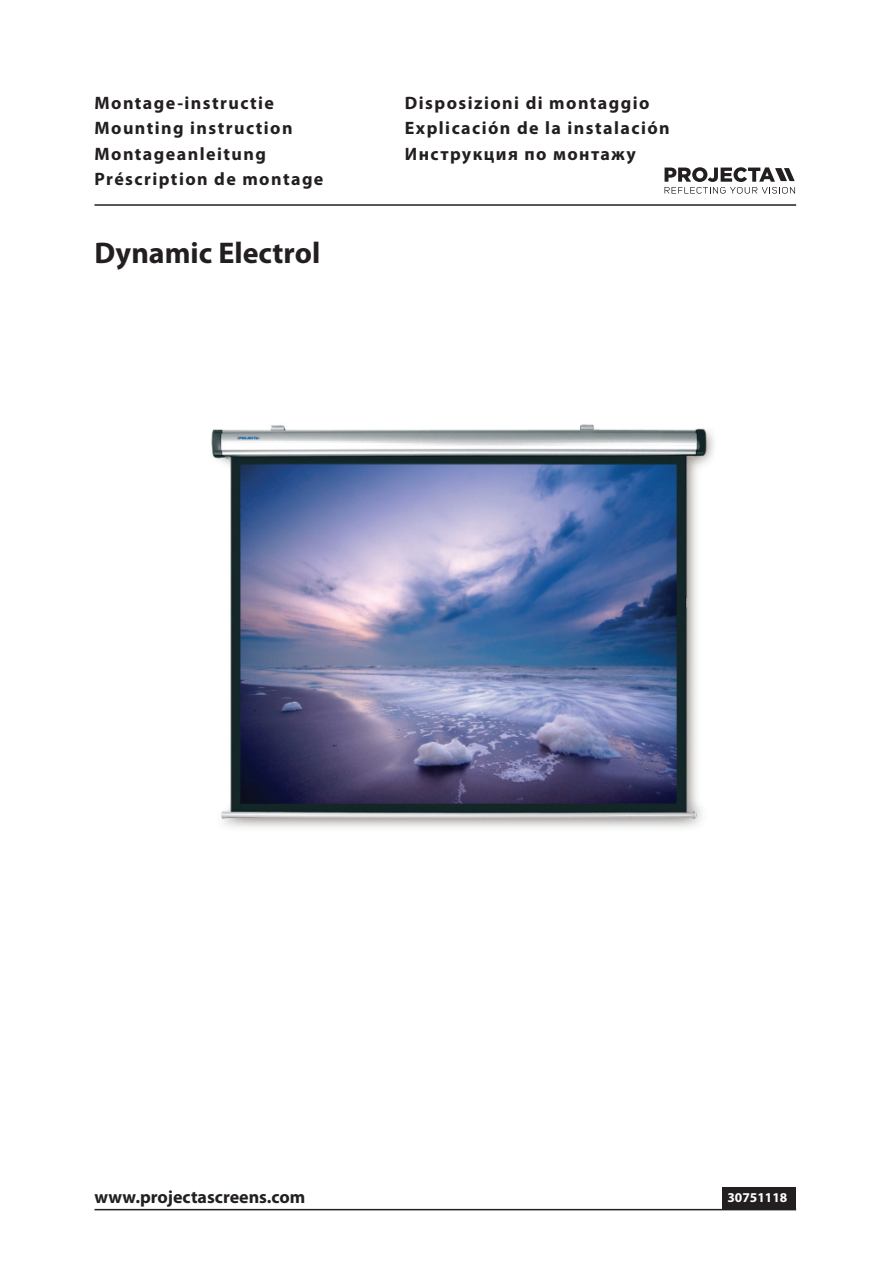
<style>
.page{position:relative;width:893px;height:1263px;background:#fff}
.page>*{position:absolute;margin:0;border:0;box-sizing:border-box;transform-origin:0 0}
.t1{font:700 30px "Myriad Pro";color:#231f20}
.t2{font:700 18px/25.5px "Myriad Pro";letter-spacing:.08em;color:#231f20}
.t3{font:700 18px "Myriad Pro";color:#231f20}
.t4{font:700 13.5px "Myriad Pro";color:#fff}
</style>
<div class="page">
<hr style="left:94px;top:204px;width:702px;height:2px;background:#231f20">
<hr style="left:94px;top:1209px;width:702px;height:1px;background:#231f20">
<div style="left:723px;top:1187px;width:73px;height:23px;background:#231f20"></div>
<img style="left:211px;top:424px;width:503px;height:404px">
<svg style="left:664px;top:167px;width:131px;height:27px"></svg>
<p class="t2" style="left:94px;top:90px;width:230px">Montage-instructie<br>Mounting instruction<br>Montageanleitung<br>Préscription de montage</p>
<p class="t2" style="left:405px;top:90px;width:266px">Disposizioni di montaggio<br>Explicación de la instalación<br>Инструкция по монтажу</p>
<h1 class="t1" style="left:94px;top:236px;width:227px">Dynamic Electrol</h1>
<p class="t3" style="left:94px;top:1187px;width:212px">www.projectascreens.com</p>
<p class="t4" style="left:727px;top:1189px;width:61px">30751118</p>
</div>
